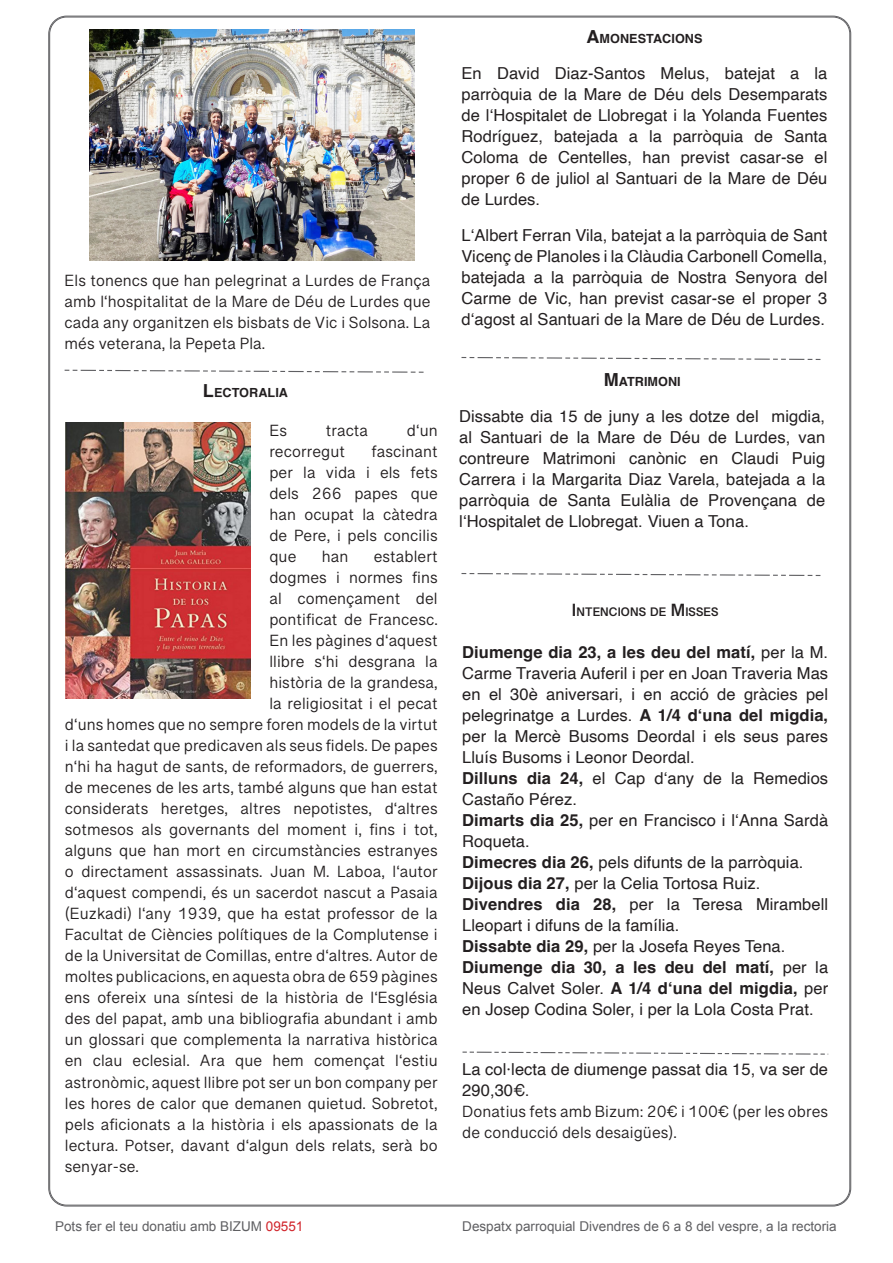
<style>
.page{position:relative;width:893px;height:1263px;background:#fff}
.page>*{position:absolute;margin:0;border:0;box-sizing:border-box;transform-origin:0 0}
.t1{font:16.5px/21px "Grantha Sangam MN";letter-spacing:.005em;color:#231f20;text-align:justify}
.t2{font:16.5px/21px "Helvetica";letter-spacing:.005em;color:#231f20;text-align:justify}
.t3{font:13.5px "Arial";color:#5f5f62}
.t4{font:700 12.6px "Helvetica";letter-spacing:.005em;color:#231f20}
.t5{font:700 12.6px "Grantha Sangam MN";letter-spacing:.005em;color:#231f20}
.s1{font-size:18px}
.s2{font-weight:700}
.s3{font-family:"Grantha Sangam MN"}
.s4{color:#d1232a}
</style>
<div class="page">
<img style="left:90px;top:29px;width:325px;height:231px">
<img style="left:66px;top:422px;width:184px;height:277px">
<svg style="left:461px;top:573px;width:360px;height:3px"></svg>
<svg style="left:462px;top:1051px;width:367px;height:4px"></svg>
<svg style="left:461px;top:357px;width:360px;height:3px"></svg>
<svg style="left:64px;top:369px;width:360px;height:4px"></svg>
<p class="t1" style="left:65px;top:270px;width:367px">Els tonencs que han pelegrinat a Lurdes de França amb l‘hospitalitat de la Mare de Déu de Lurdes que cada any organitzen els bisbats de Vic i Solsona. La més veterana, la Pepeta Pla.</p>
<p class="t4" style="left:203px;top:385px;width:87px"><span class="s1">L</span>ECTORALIA</p>
<p class="t1" style="left:269px;top:420px;width:19px">Es</p>
<p class="t1" style="left:326px;top:420px;width:44px">tracta</p>
<p class="t1" style="left:407px;top:420px;width:32px">d‘un</p>
<p class="t1" style="left:269px;top:441px;width:77px">recorregut</p>
<p class="t1" style="left:269px;top:441px;width:170px;text-indent:102px">fascinant per la vida i els fets dels 266 papes que han ocupat la càtedra de Pere, i pels concilis que</p>
<p class="t1" style="left:322px;top:546px;width:28px">han</p>
<p class="t1" style="left:374px;top:546px;width:66px">establert</p>
<p class="t1" style="left:269px;top:567px;width:170px">dogmes i normes fins</p>
<p class="t1" style="left:269px;top:588px;width:170px">al començament del</p>
<p class="t1" style="left:269px;top:609px;width:170px">pontificat de Francesc.</p>
<p class="t1" style="left:269px;top:630px;width:170px">En les pàgines d‘aquest</p>
<p class="t1" style="left:269px;top:651px;width:170px">llibre s‘hi desgrana la</p>
<p class="t1" style="left:269px;top:672px;width:170px">història de la grandesa,</p>
<p class="t1" style="left:269px;top:693px;width:170px">la religiositat i el pecat</p>
<p class="t1" style="left:65px;top:714px;width:374px">d‘uns homes que no sempre foren models de la virtut</p>
<p class="t1" style="left:65px;top:735px;width:374px">i la santedat que predicaven als seus fidels. De papes</p>
<p class="t1" style="left:65px;top:756px;width:374px">n‘hi ha hagut de sants, de reformadors, de guerrers,</p>
<p class="t1" style="left:65px;top:777px;width:374px">de mecenes de les arts, també alguns que han estat</p>
<p class="t1" style="left:65px;top:798px;width:374px">considerats heretges, altres nepotistes, d‘altres</p>
<p class="t1" style="left:65px;top:819px;width:374px">sotmesos als governants del moment i, fins i tot,</p>
<p class="t1" style="left:65px;top:840px;width:374px">alguns que han mort en circumstàncies estranyes</p>
<p class="t1" style="left:65px;top:861px;width:374px">o directament assassinats. Juan M. Laboa, l‘autor</p>
<p class="t1" style="left:65px;top:882px;width:374px">d‘aquest compendi, és un sacerdot nascut a Pasaia</p>
<p class="t1" style="left:65px;top:903px;width:374px">(Euzkadi) l‘any 1939, que ha estat professor de la</p>
<p class="t1" style="left:65px;top:924px;width:374px">Facultat de Ciències polítiques de la Complutense i</p>
<p class="t1" style="left:65px;top:945px;width:374px">de la Universitat de Comillas, entre d‘altres. Autor de</p>
<p class="t1" style="left:65px;top:966px;width:374px">moltes publicacions, en aquesta obra de 659 pàgines</p>
<p class="t1" style="left:65px;top:987px;width:374px">ens ofereix una síntesi de la història de l‘Església</p>
<p class="t1" style="left:65px;top:1008px;width:374px">des del papat, amb una bibliografia abundant i amb</p>
<p class="t1" style="left:65px;top:1029px;width:374px">un glossari que complementa la narrativa històrica</p>
<p class="t1" style="left:65px;top:1050px;width:374px">en clau eclesial. Ara que hem començat l‘estiu</p>
<p class="t1" style="left:65px;top:1071px;width:374px">astronòmic, aquest llibre pot ser un bon company per</p>
<p class="t1" style="left:65px;top:1092px;width:374px">les hores de calor que demanen quietud. Sobretot,</p>
<p class="t1" style="left:65px;top:1113px;width:374px">pels aficionats a la història i els apassionats de la</p>
<p class="t1" style="left:65px;top:1134px;width:374px">lectura. Potser, davant d‘algun dels relats, serà bo</p>
<p class="t1" style="left:65px;top:1155px;width:76px">senyar-se.</p>
<p class="t4" style="left:586px;top:31px;width:118px"><span class="s1">A</span>MONESTACIONS</p>
<p class="t2" style="left:461px;top:63px;width:367px">En David Diaz-Santos Melus, batejat a la parròquia de la Mare de Déu dels Desemparats de l‘Hospitalet de Llobregat i la Yolanda Fuentes Rodríguez, batejada a la parròquia de Santa Coloma de Centelles, han previst casar-se el proper 6 de juliol al Santuari de la Mare de Déu de Lurdes.</p>
<p class="t2" style="left:461px;top:225px;width:367px">L‘Albert Ferran Vila, batejat a la parròquia de Sant Vicenç de Planoles i la Clàudia Carbonell Comella, batejada a la parròquia de Nostra Senyora del Carme de Vic, han previst casar-se el proper 3 d‘agost al Santuari de la Mare de Déu de Lurdes.</p>
<p class="t4" style="left:604px;top:374px;width:79px"><span class="s1">M</span>ATRIMONI</p>
<p class="t2" style="left:459px;top:406px;width:367px">Dissabte dia 15 de juny a les dotze del migdia, al Santuari de la Mare de Déu de Lurdes, van contreure Matrimoni canònic en Claudi Puig Carrera i la Margarita Diaz Varela, batejada a la parròquia de Santa Eulàlia de Provençana de l‘Hospitalet de Llobregat. Viuen a Tona.</p>
<p class="t5" style="left:572px;top:605px;width:148px"><span class="s1">I</span>NTENCIONS DE <span class="s1">M</span>ISSES</p>
<p class="t2" style="left:462px;top:642px;width:367px"><span class="s2">Diumenge dia 23, a les deu del matí,</span> per la M.<br>Carme Traveria Auferil i per en Joan Traveria Mas en el 30è aniversari, i en acció de gràcies pel pelegrinatge a Lurdes. <span class="s2">A 1/4 d‘una del migdia, </span>per la Mercè Busoms Deordal i els seus pares Lluís Busoms i Leonor Deordal.</p>
<p class="t2" style="left:462px;top:768px;width:367px"><span class="s2">Dilluns dia 24,</span> el Cap d‘any de la Remedios<br>Castaño Pérez.</p>
<p class="t2" style="left:462px;top:810px;width:367px"><span class="s2">Dimarts dia 25,</span> per en Francisco i l‘Anna Sardà<br>Roqueta.</p>
<p class="t2" style="left:462px;top:852px;width:343px"><span class="s2">Dimecres dia 26,</span> pels difunts de la parròquia.</p>
<p class="t2" style="left:462px;top:873px;width:300px"><span class="s2">Dijous dia 27,</span> per la Celia Tortosa Ruiz.</p>
<p class="t2" style="left:462px;top:894px;width:367px"><span class="s2">Divendres dia 28,</span> per la Teresa Mirambell<br>Lleopart i difuns de la família.</p>
<p class="t2" style="left:462px;top:936px;width:325px"><span class="s2">Dissabte dia 29,</span> per la Josefa Reyes Tena.</p>
<p class="t2" style="left:462px;top:957px;width:367px"><span class="s2">Diumenge dia 30, a les deu del matí,</span> per la Neus Calvet Soler. <span class="s2">A 1/4 d‘una del migdia,</span> per en Josep Codina Soler, i per la Lola Costa Prat.</p>
<p class="t2" style="left:462px;top:1059px;width:367px">La col·lecta de diumenge passat dia 15, va ser de<br>290,30€<span class="s3">.</span></p>
<p class="t1" style="left:462px;top:1100px;width:367px">Donatius fets amb Bizum: 20€ i 100€ (per les obres de conducció dels desaigües).</p>
<p class="t3" style="left:55px;top:1217px;width:250px">Pots fer el teu donatiu amb BIZUM <span class="s4">09551</span></p>
<p class="t3" style="left:462px;top:1217px;width:376px">Despatx parroquial Divendres de 6 a 8 del vespre, a la rectoria</p>
</div>
